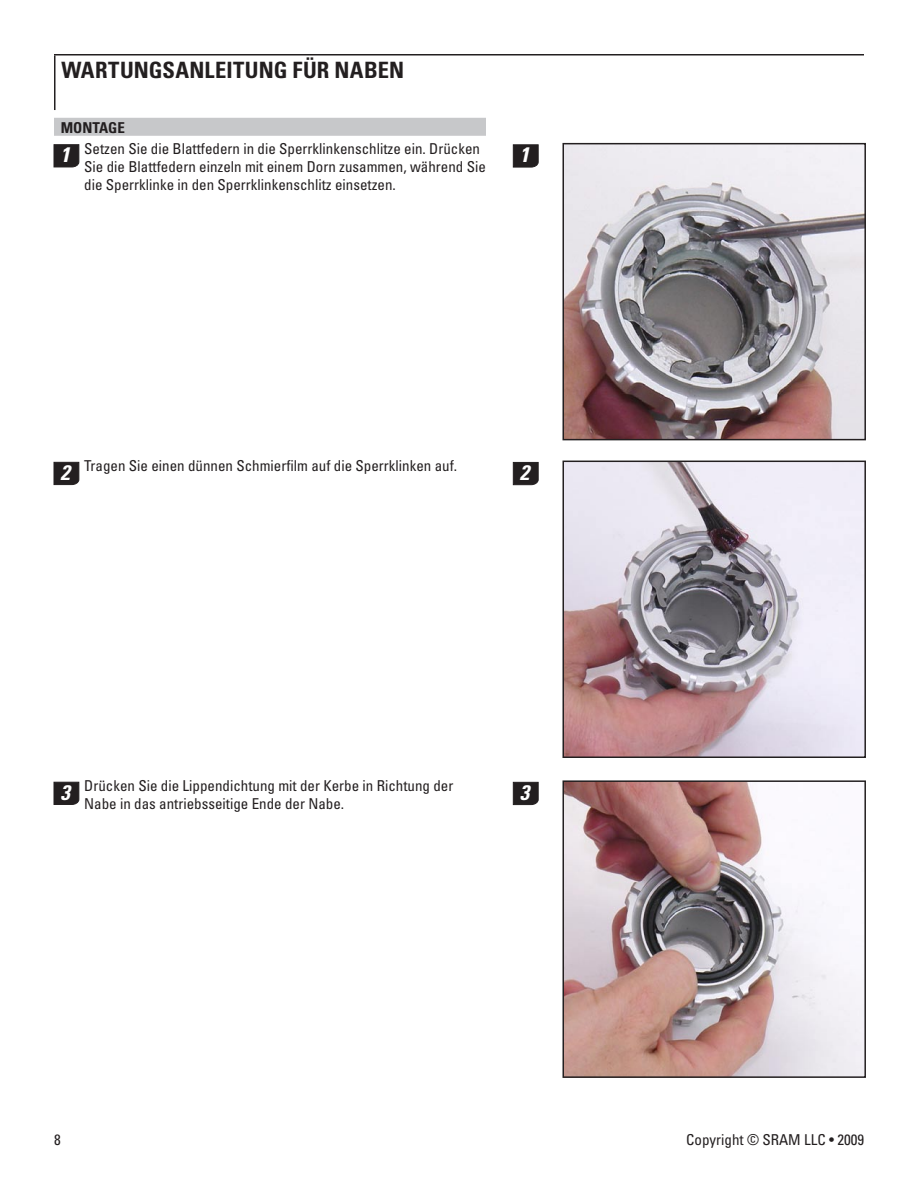
<style>
.page{position:relative;width:918px;height:1188px;background:#fff}
.page>*{position:absolute;margin:0;border:0;box-sizing:border-box;transform-origin:0 0}
.t1{font:700 condensed 22.5px "Univers LT Std";letter-spacing:.01em;color:#231f20}
.t2{font:italic 700 condensed 21px "Univers LT Std";color:#fff}
.t3{font:condensed 15px/18px "Univers LT Std";color:#231f20}
.s1{font-weight:700}
.s2{font-weight:700;font-style:italic;font-size:21px;color:#fff}
</style>
<div class="page">
<hr style="left:54px;top:54px;width:810px;height:2px;background:#231f20">
<hr style="left:54px;top:55px;width:2px;height:55px;background:#231f20">
<div style="left:54px;top:118px;width:432px;height:18px;background:#c7c8ca"></div>
<svg style="left:53px;top:144px;width:27px;height:24px"></svg>
<svg style="left:53px;top:462px;width:27px;height:23px"></svg>
<svg style="left:53px;top:782px;width:27px;height:23px"></svg>
<svg style="left:513px;top:144px;width:26px;height:24px"></svg>
<img style="left:565px;top:146px;width:298px;height:291px">
<div style="left:562px;top:143px;width:304px;height:297px;border:2px solid #231f20"></div>
<svg style="left:513px;top:462px;width:26px;height:23px"></svg>
<img style="left:565px;top:464px;width:298px;height:291px">
<div style="left:562px;top:461px;width:304px;height:297px;border:2px solid #231f20"></div>
<svg style="left:513px;top:782px;width:26px;height:23px"></svg>
<img style="left:565px;top:783px;width:298px;height:292px">
<div style="left:562px;top:780px;width:304px;height:298px;border:2px solid #231f20"></div>
<h1 class="t1" style="left:62px;top:56px;width:34px">WARTUNGSANLEITUNG</h1>
<h1 class="t1" style="left:293px;top:56px;width:72px">FÜR NABEN</h1>
<p class="t3" style="left:60px;top:117px;width:421px;line-height:20.5px"><span class="s1">MONTAGE<br></span><span class="s2">1</span> Setzen Sie die Blattfedern in die Sperrklinkenschlitze ein. Drücken</p>
<p class="t3" style="left:84px;top:157px;width:403px">Sie die Blattfedern einzeln mit einem Dorn zusammen, während Sie die Sperrklinke in den Sperrklinkenschlitz einsetzen.</p>
<h2 class="t2" style="left:520px;top:142px;width:16px">1</h2>
<p class="t3" style="left:60px;top:457px;width:398px"><span class="s2">2</span> Tragen Sie einen dünnen Schmierfilm auf die Sperrklinken auf.</p>
<h2 class="t2" style="left:520px;top:459px;width:16px">2</h2>
<p class="t3" style="left:84px;top:777px;width:371px;text-indent:-24px"><span class="s2">3</span> Drücken Sie die Lippendichtung mit der Kerbe in Richtung der<br>Nabe in das antriebsseitige Ende der Nabe.</p>
<h2 class="t2" style="left:520px;top:779px;width:16px">3</h2>
<p class="t3" style="left:54px;top:1130px;width:8px">8</p>
<p class="t3" style="left:686px;top:1130px;width:179px">Copyright © SRAM LLC • 2009</p>
</div>
